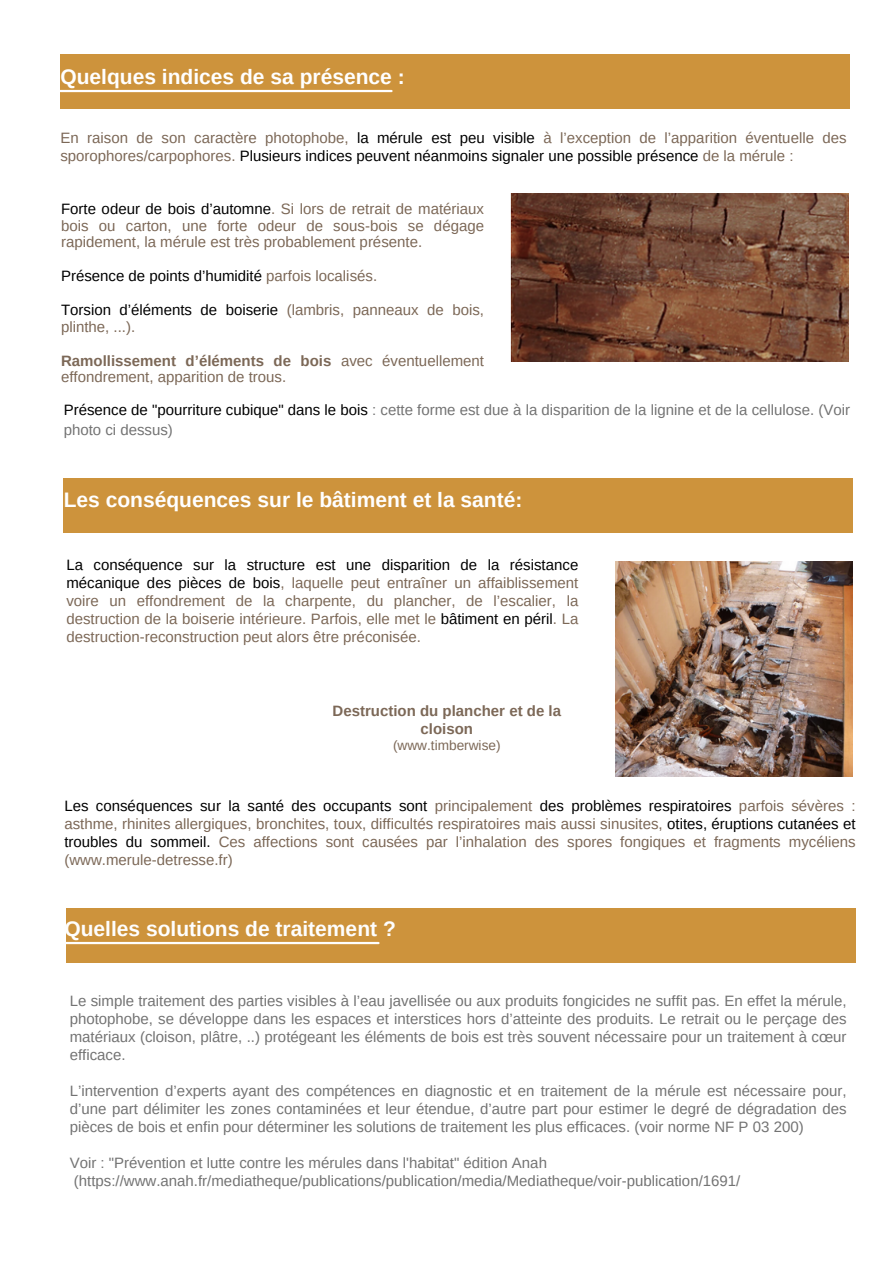
<style>
.page{position:relative;width:894px;height:1264px;background:#fff}
.page>*{position:absolute;margin:0;border:0;box-sizing:border-box;transform-origin:0 0}
.t1{font:700 21px "Arimo";color:#fff}
.t2{font:700 21px "Arimo";color:#fefefe}
.t3{font:15px/18px "Arimo";color:#7c6857}
.t4{font:15px/18px "Arimo";color:#737373;text-align:justify}
.t5{font:15px "Arimo";color:#000}
.t6{font:700 15px/17.9px "Arimo";color:#7c6857;text-align:center}
.t7{font:13.65px "Arimo";color:#7c6857}
.s1{color:#000}
.s2{color:#7c6857}
.s3{font-weight:700}
</style>
<div class="page">
<div style="left:60px;top:54px;width:789px;height:55px;background:#cd933c"></div>
<hr style="left:60px;top:90px;width:331px;height:2px;background:#fff">
<img style="left:510px;top:193px;width:338px;height:168px">
<img style="left:615px;top:561px;width:236px;height:215px">
<div style="left:64px;top:478px;width:788px;height:55px;background:#cd933c"></div>
<div style="left:66px;top:908px;width:789px;height:54px;background:#cd933c"></div>
<hr style="left:65px;top:941px;width:313px;height:3px;background:#fefefe">
<p class="t1" style="left:60px;top:65px;width:346px">Quelques indices de sa présence :</p>
<p class="t3" style="left:60px;top:128px;width:787px">En raison de son caractère photophobe, <span class="s1">la mérule est peu visible</span> à l’exception de l’apparition éventuelle des sporophores/carpophores. <span class="s1">Plusieurs indices peuvent néanmoins signaler une possible présence</span> de la mérule :</p>
<p class="t3" style="left:61px;top:200px;width:424px;line-height:16.8px;text-align:justify"><span class="s1">Forte odeur de bois d’automne</span>. Si lors de retrait de matériaux bois ou carton, une forte odeur de sous-bois se dégage rapidement, la mérule est très probablement présente.</p>
<p class="t5" style="left:61px;top:267px;width:317px">Présence de points d’humidité <span class="s2">parfois localisés.</span></p>
<p class="t3" style="left:61px;top:301px;width:424px;line-height:16.8px"><span class="s1">Torsion d’éléments de boiserie</span> (lambris, panneaux de bois, plinthe, ...).</p>
<p class="t3" style="left:61px;top:352px;width:424px;line-height:16.8px"><span class="s3">Ramollissement d’éléments de bois</span> avec éventuellement effondrement, apparition de trous.</p>
<p class="t4" style="left:64px;top:399px;width:787px;line-height:20.2px"><span class="s1">Présence de "pourriture cubique" dans le bois</span> : cette forme est due à la disparition de la lignine et de la cellulose. (Voir photo ci dessus)</p>
<p class="t1" style="left:64px;top:488px;width:460px">Les conséquences sur le bâtiment et la santé:</p>
<h1 class="t3" style="left:66px;top:556px;width:513px;text-align:justify"><span class="s1">La conséquence sur la structure est une disparition de la résistance mécanique des pièces de bois</span>, laquelle peut entraîner un affaiblissement voire un effondrement de la charpente, du plancher, de l’escalier, la destruction de la boiserie intérieure. Parfois, elle met le <span class="s1">bâtiment en péril</span>. La destruction-reconstruction peut alors être préconisée.</h1>
<p class="t6" style="left:332px;top:702px;width:230px">Destruction du plancher et de la cloison</p>
<p class="t7" style="left:393px;top:737px;width:109px">(www.timberwise)</p>
<p class="t3" style="left:64px;top:797px;width:792px;text-align:justify"><span class="s1">Les conséquences sur la santé des occupants sont</span> principalement <span class="s1">des problèmes respiratoires</span> parfois sévères : asthme, rhinites allergiques, bronchites, toux, difficultés respiratoires mais aussi sinusites, <span class="s1">otites, éruptions cutanées et troubles du sommeil.</span> Ces affections sont causées par l’inhalation des spores fongiques et fragments mycéliens (www.merule-detresse.fr)</p>
<h1 class="t2" style="left:64px;top:917px;width:333px">Quelles solutions de traitement ?</h1>
<p class="t4" style="left:70px;top:991px;width:778px">Le simple traitement des parties visibles à l’eau javellisée ou aux produits fongicides ne suffit pas. En effet la mérule, photophobe, se développe dans les espaces et interstices hors d’atteinte des produits. Le retrait ou le perçage des matériaux (cloison, plâtre, ..) protégeant les éléments de bois est très souvent nécessaire pour un traitement à cœur efficace.</p>
<p class="t4" style="left:70px;top:1081px;width:778px">L’intervention d’experts ayant des compétences en diagnostic et en traitement de la mérule est nécessaire pour, d’une part délimiter les zones contaminées et leur étendue, d’autre part pour estimer le degré de dégradation des pièces de bois et enfin pour déterminer les solutions de traitement les plus efficaces. (voir norme NF P 03 200)</p>
<p class="t4" style="left:70px;top:1153px;width:478px">Voir : "Prévention et lutte contre les mérules dans l'habitat" édition Anah</p>
<p class="t4" style="left:74px;top:1171px;width:667px">(https://www.anah.fr/mediatheque/publications/publication/media/Mediatheque/voir-publication/1691/</p>
</div>
